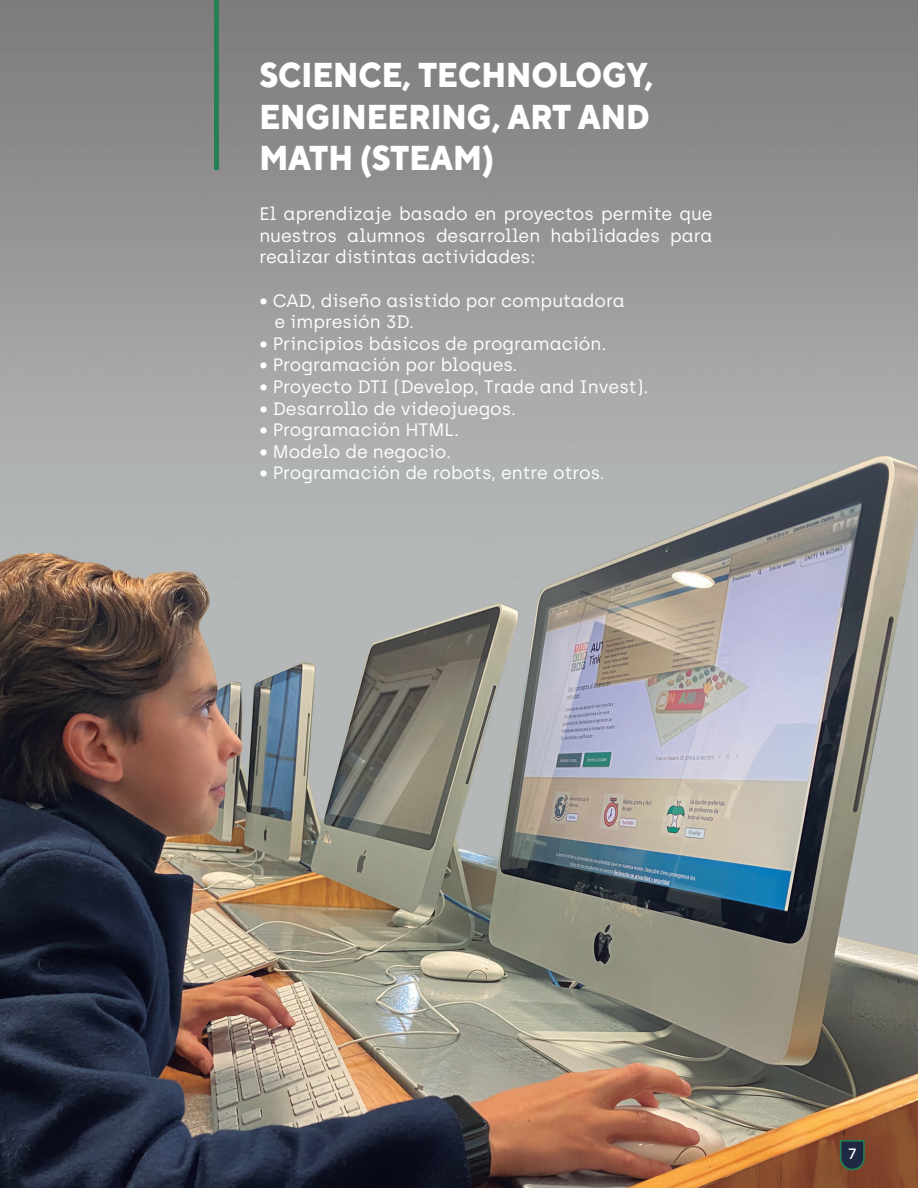
<style>
.page{position:relative;width:918px;height:1188px;background:#fff}
.page>*{position:absolute;margin:0;border:0;box-sizing:border-box;transform-origin:0 0}
.t1{font:800 34.5px/41.4px "TT Norms";color:#fff;text-align:justify;scale:.9 1}
.t2{font:18px/21.6px "Archia";color:#fff;text-align:justify}
.t3{font:500 15px "TT Norms";color:#fff}
</style>
<div class="page">
<img style="left:0;top:0;width:918px;height:1188px">
<svg style="left:840px;top:1140px;width:25px;height:30px"></svg>
<hr style="left:215px;top:0;width:4px;height:170px;background:#258054">
<h1 class="t1" style="left:259px;top:53px;width:440px">SCIENCE, TECHNOLOGY, ENGINEERING, ART AND MATH (STEAM)</h1>
<p class="t2" style="left:259px;top:203px;width:455px">El aprendizaje basado en proyectos permite que nuestros alumnos desarrollen habilidades para realizar distintas actividades:</p>
<p class="t2" style="left:274px;top:289px;width:352px;text-indent:-15px">• CAD, diseño asistido por computadora e impresión 3D.</p>
<p class="t2" style="left:259px;top:333px;width:349px">• Principios básicos de programación.</p>
<p class="t2" style="left:259px;top:354px;width:260px">• Programación por bloques.</p>
<p class="t2" style="left:259px;top:376px;width:390px">• Proyecto DTI (Develop, Trade and Invest).</p>
<p class="t2" style="left:259px;top:397px;width:258px">• Desarrollo de videojuegos.</p>
<p class="t2" style="left:259px;top:419px;width:201px">• Programación HTML.</p>
<p class="t2" style="left:259px;top:441px;width:193px">• Modelo de negocio.</p>
<p class="t2" style="left:259px;top:462px;width:347px">• Programación de robots, entre otros.</p>
<p class="t3" style="left:848px;top:1144px;width:9px">7</p>
</div>
